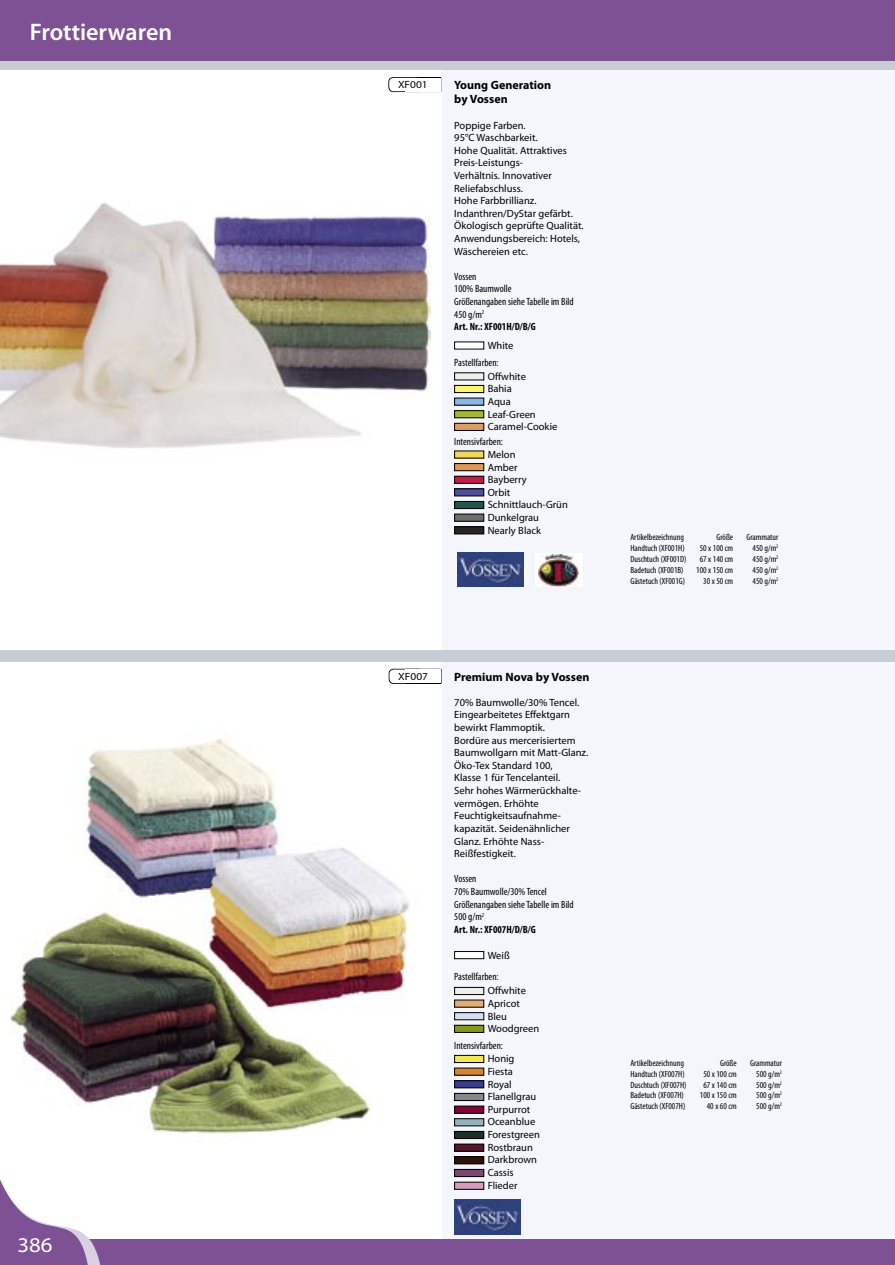
<style>
.page{position:relative;width:895px;height:1265px;background:#fff}
.page>*{position:absolute;margin:0;border:0;box-sizing:border-box;transform-origin:0 0}
.t1{font:600 24px "Myriad Pro";color:#fff}
.t2{font:semi-expanded 21px "Myriad Pro";color:#fff}
.t3{font:700 12px/14.4px "Myriad Pro";color:#000}
.t4{font:10.5px/12.6px "Myriad Pro";color:#000}
.t5{font:condensed 10.5px/12.6px "Myriad Pro";color:#000}
.t6{font:semi-expanded 10.5px "Myriad Pro";color:#000}
.t7{font:condensed 9px/10.8px "Myriad Pro";color:#000}
.s1{font-weight:700}
</style>
<div class="page">
<div style="left:441px;top:66px;width:453px;height:1199px;background:#f5f6fb"></div>
<hr style="left:894px;top:66px;width:1px;height:1199px;background:#f5f6fb">
<img style="left:0;top:202px;width:430px;height:246px">
<div style="left:535px;top:553px;width:47px;height:34px;background:#fff"></div>
<img style="left:538px;top:554px;width:41px;height:33px">
<div style="left:406px;top:77px;width:35px;height:15px;border:1px solid #000"></div>
<svg style="left:388px;top:77px;width:36px;height:15px"></svg>
<div style="left:405px;top:78px;width:36px;height:13px;background:#fff"></div>
<img style="left:457px;top:552px;width:66px;height:35px">
<div style="left:454px;top:373px;width:30px;height:7px;background:#efefec"></div>
<div style="left:454px;top:385px;width:30px;height:7px;background:#fbf66f"></div>
<div style="left:454px;top:385px;width:30px;height:8px;border:1px solid #000"></div>
<div style="left:454px;top:398px;width:30px;height:7px;background:#8bb5e2"></div>
<div style="left:454px;top:411px;width:30px;height:7px;background:#a5b830"></div>
<div style="left:454px;top:410px;width:30px;height:8px;border:1px solid #000"></div>
<div style="left:454px;top:423px;width:30px;height:7px;background:#dd9b66"></div>
<div style="left:454px;top:423px;width:30px;height:8px;border:1px solid #000"></div>
<div style="left:454px;top:451px;width:30px;height:7px;background:#efd761"></div>
<div style="left:454px;top:463px;width:30px;height:8px;background:#dc9a52"></div>
<div style="left:454px;top:463px;width:30px;height:8px;border:1px solid #000"></div>
<div style="left:454px;top:476px;width:30px;height:7px;background:#c21c48"></div>
<div style="left:454px;top:476px;width:30px;height:7px;border:1px solid #000"></div>
<div style="left:454px;top:489px;width:30px;height:7px;background:#4d4f98"></div>
<div style="left:454px;top:488px;width:30px;height:8px;border:1px solid #000"></div>
<div style="left:454px;top:501px;width:30px;height:7px;background:#1c564d"></div>
<div style="left:454px;top:501px;width:30px;height:8px;border:1px solid #000"></div>
<div style="left:454px;top:514px;width:30px;height:7px;background:#6e6f6d"></div>
<div style="left:454px;top:514px;width:30px;height:7px;border:1px solid #000"></div>
<div style="left:454px;top:527px;width:30px;height:7px;background:#272422"></div>
<div style="left:454px;top:526px;width:30px;height:8px;border:1px solid #000"></div>
<div style="left:454px;top:342px;width:30px;height:7px;background:#fff"></div>
<img style="left:9px;top:683px;width:432px;height:451px">
<svg style="left:388px;top:668px;width:36px;height:16px"></svg>
<div style="left:405px;top:669px;width:36px;height:14px;background:#fff"></div>
<img style="left:455px;top:1200px;width:65px;height:34px">
<div style="left:454px;top:987px;width:30px;height:7px;background:#efefec"></div>
<div style="left:454px;top:987px;width:30px;height:8px;border:1px solid #000"></div>
<div style="left:454px;top:1000px;width:30px;height:7px;background:#e3ad75"></div>
<div style="left:454px;top:1012px;width:30px;height:7px;background:#d6def0"></div>
<div style="left:454px;top:1012px;width:30px;height:8px;border:1px solid #000"></div>
<div style="left:454px;top:1025px;width:30px;height:7px;background:#899722"></div>
<div style="left:454px;top:1025px;width:30px;height:7px;border:1px solid #000"></div>
<div style="left:454px;top:1055px;width:30px;height:7px;background:#f2e754"></div>
<div style="left:454px;top:1055px;width:30px;height:7px;border:1px solid #000"></div>
<div style="left:454px;top:1068px;width:30px;height:7px;background:#d48432"></div>
<div style="left:454px;top:1080px;width:30px;height:7px;background:#3a3d8c"></div>
<div style="left:454px;top:1080px;width:30px;height:8px;border:1px solid #000"></div>
<div style="left:454px;top:1093px;width:30px;height:7px;background:#85888a"></div>
<div style="left:454px;top:1093px;width:30px;height:7px;border:1px solid #000"></div>
<div style="left:454px;top:1106px;width:30px;height:7px;background:#870034"></div>
<div style="left:454px;top:1105px;width:30px;height:8px;border:1px solid #000"></div>
<div style="left:454px;top:1118px;width:30px;height:7px;background:#96b2bb"></div>
<div style="left:454px;top:1118px;width:30px;height:8px;border:1px solid #000"></div>
<div style="left:454px;top:1131px;width:30px;height:7px;background:#1b3127"></div>
<div style="left:454px;top:1131px;width:30px;height:7px;border:1px solid #000"></div>
<div style="left:454px;top:951px;width:30px;height:7px;background:#fff"></div>
<div style="left:454px;top:951px;width:30px;height:8px;border:1px solid #000"></div>
<div style="left:454px;top:1144px;width:30px;height:7px;background:#55172b"></div>
<div style="left:454px;top:1143px;width:30px;height:8px;border:1px solid #000"></div>
<div style="left:454px;top:1156px;width:30px;height:7px;background:#2c1308"></div>
<div style="left:454px;top:1156px;width:30px;height:8px;border:1px solid #000"></div>
<div style="left:454px;top:1169px;width:30px;height:7px;background:#7b4a73"></div>
<div style="left:454px;top:1169px;width:30px;height:7px;border:1px solid #000"></div>
<div style="left:454px;top:1182px;width:30px;height:7px;background:#d39dbb"></div>
<div style="left:57px;top:1239px;width:837px;height:26px;background:#7e5194"></div>
<svg style="left:0;top:1179px;width:101px;height:86px"></svg>
<div style="left:0;top:650px;width:894px;height:11px;background:#c6cdd4"></div>
<div style="left:0;top:0;width:894px;height:69px;background:#7e5194"></div>
<div style="left:0;top:61px;width:894px;height:9px;background:#c6cdd4"></div>
<svg style="left:894px;top:1239px;width:1px;height:26px"></svg>
<hr style="left:894px;top:0;width:1px;height:69px;background:#7e5194">
<h1 class="t1" style="left:30px;top:19px;width:144px">Frottierwaren</h1>
<h2 class="t2" style="left:17px;top:1233px;width:37px">386</h2>
<p class="t6" style="left:398px;top:79px;width:31px">XF001</p>
<p class="t3" style="left:454px;top:78px;width:98px">Young Generation by Vossen</p>
<p class="t4" style="left:454px;top:119px;width:131px">Poppige Farben.<br>95°C Waschbarkeit.<br>Hohe Qualität. Attraktives<br>Preis-Leistungs-<br>Verhältnis. Innovativer<br>Reliefabschluss.<br>Hohe Farbbrillianz.<br>Indanthren/DyStar gefärbt.<br>Ökologisch geprüfte Qualität.<br>Anwendungsbereich: Hotels,<br>Wäschereien etc.</p>
<p class="t5" style="left:454px;top:270px;width:121px">Vossen<br>100% Baumwolle<br>Größenangaben siehe Tabelle im Bild<br>450 g/m<sup>2<br></sup><span class="s1">Art. Nr.: XF001H/D/B/G</span></p>
<p class="t4" style="left:488px;top:339px;width:27px">White</p>
<p class="t5" style="left:454px;top:356px;width:46px">Pastellfarben:</p>
<p class="t4" style="left:488px;top:370px;width:71px">Offwhite<br>Bahia<br>Aqua<br>Leaf-Green<br>Caramel-Cookie</p>
<p class="t4" style="left:488px;top:448px;width:82px">Melon<br>Amber<br>Bayberry<br>Orbit<br>Schnittlauch-Grün<br>Dunkelgrau<br>Nearly Black</p>
<p class="t5" style="left:454px;top:435px;width:50px">Intensivfarben:</p>
<p class="t6" style="left:398px;top:670px;width:31px">XF007</p>
<p class="t3" style="left:454px;top:669px;width:137px">Premium Nova by Vossen</p>
<p class="t4" style="left:454px;top:696px;width:135px">70% Baumwolle/30% Tencel.<br>Eingearbeitetes Effektgarn bewirkt Flammoptik.<br>Bordüre aus mercerisiertem<br>Baumwollgarn mit Matt-Glanz.<br>Öko-Tex Standard 100,<br>Klasse 1 für Tencelanteil.<br>Sehr hohes Wärmerückhalte&shy;vermögen. Erhöhte<br>Feuchtigkeitsaufnahme&shy;kapazität. Seidenähnlicher<br>Glanz. Erhöhte Nass-<br>Reißfestigkeit.</p>
<p class="t5" style="left:454px;top:872px;width:121px">Vossen<br>70% Baumwolle/30% Tencel<br>Größenangaben siehe Tabelle im Bild<br>500 g/m<sup>2<br></sup><span class="s1">Art. Nr.: XF007H/D/B/G</span></p>
<p class="t4" style="left:488px;top:949px;width:24px">Weiß</p>
<p class="t5" style="left:454px;top:970px;width:46px">Pastellfarben:</p>
<p class="t4" style="left:488px;top:985px;width:53px">Offwhite<br>Apricot<br>Bleu<br>Woodgreen</p>
<p class="t4" style="left:488px;top:1052px;width:54px">Honig<br>Fiesta<br>Royal<br>Flanellgrau<br>Purpurrot<br>Oceanblue<br>Forestgreen<br>Rostbraun<br>Darkbrown<br>Cassis<br>Flieder</p>
<p class="t5" style="left:454px;top:1039px;width:50px">Intensivfarben:</p>
<p class="t7" style="left:630px;top:532px;width:57px">Artikelbezeichnung<br>Handtuch (XF001H)<br>Duschtuch (XF001D)<br>Badetuch (XF001B)<br>Gästetuch (XF001G)</p>
<p class="t7" style="left:696px;top:532px;width:38px;text-align:right">Größe<br>50 x 100 cm<br>67 x 140 cm<br>100 x 150 cm<br>30 x 50 cm</p>
<p class="t7" style="left:752px;top:532px;width:27px;text-align:justify;text-indent:-6px">Grammatur 450 g/m<sup>2<br></sup>450 g/m<sup>2<br></sup>450 g/m<sup>2<br></sup>450 g/m<sup>2</sup></p>
<p class="t7" style="left:630px;top:1057px;width:58px">Artikelbezeichnung<br>Handtuch (XF007H)<br>Duschtuch (XF007H)<br>Badetuch (XF007H)<br>Gästetuch (XF007H)</p>
<p class="t7" style="left:700px;top:1057px;width:38px;text-align:right">Größe<br>50 x 100 cm<br>67 x 140 cm<br>100 x 150 cm<br>40 x 60 cm</p>
<p class="t7" style="left:756px;top:1057px;width:27px;text-align:justify;text-indent:-6px">Grammatur 500 g/m<sup>2<br></sup>500 g/m<sup>2<br></sup>500 g/m<sup>2<br></sup>500 g/m<sup>2</sup></p>
</div>
